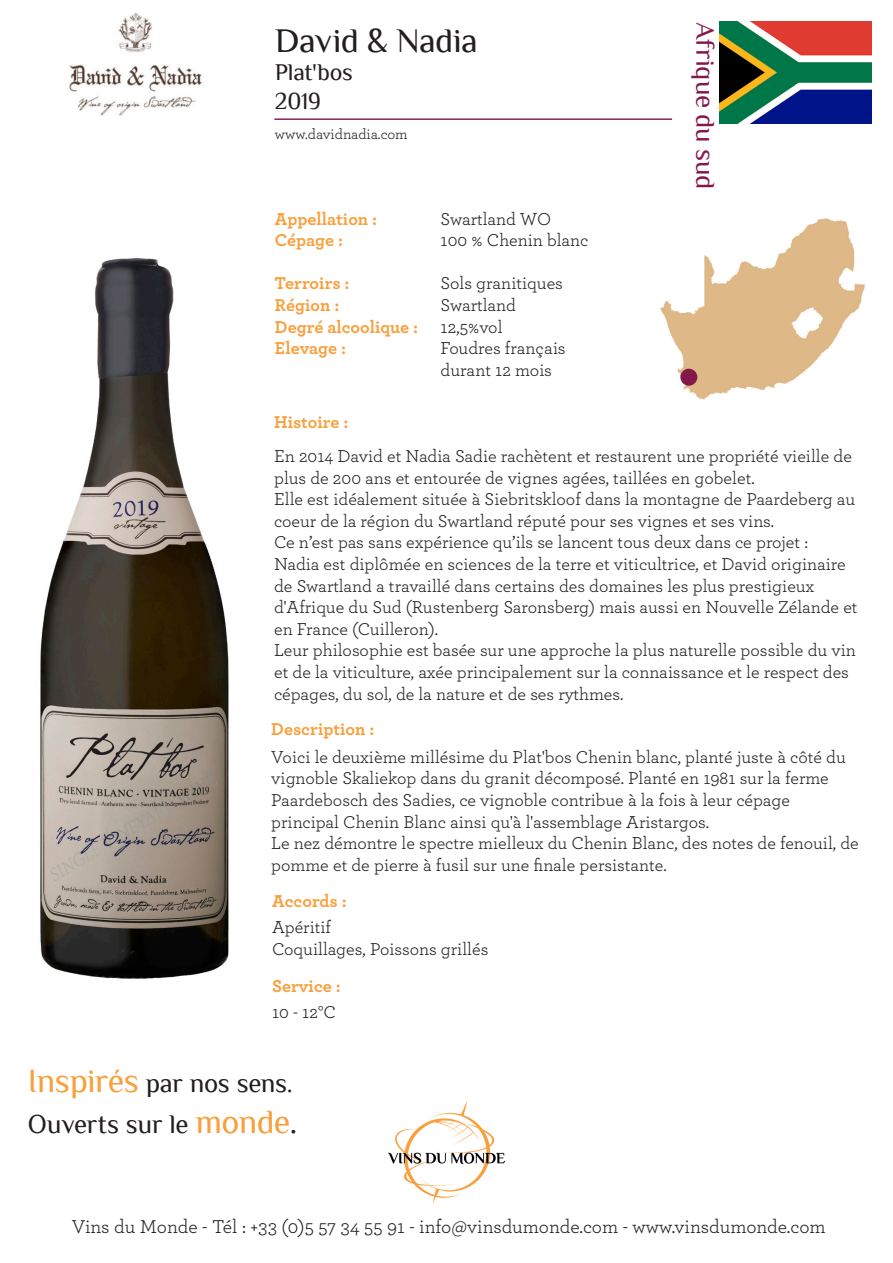
<style>
.page{position:relative;width:893px;height:1263px;background:#fff}
.page>*{position:absolute;margin:0;border:0;box-sizing:border-box;transform-origin:0 0}
.t1{font:34.5px "Philosopher";letter-spacing:-.015em;color:#231f20}
.t2{font:27px "Philosopher";letter-spacing:-.005em;color:#82194a}
.t3{font:26.85px/40.7px "Philosopher";letter-spacing:-.015em;color:#231f20}
.t4{font:24px "Philosopher";letter-spacing:-.015em;color:#231f20}
.t5{font:19.5px "Archer";color:#231f20}
.t6{font:18px/21.6px "Archer";color:#231f20}
.t7{font:700 18px/21.6px "Archer";color:#f99f3c}
.t8{font:15px "Archer";color:#231f20}
.s1{font-size:33.9px;color:#f99f3c}
.s2{font-size:33.9px}
</style>
<div class="page">
<img style="left:388px;top:1101px;width:117px;height:102px">
<img style="left:40px;top:258px;width:189px;height:721px">
<img style="left:660px;top:218px;width:206px;height:182px">
<hr style="left:274px;top:119px;width:398px;height:1px;background:#82194a">
<img style="left:719px;top:22px;width:152px;height:101px">
<img style="left:69px;top:13px;width:133px;height:103px">
<div style="left:680px;top:369px;width:17px;height:17px;background:#82194a;border-radius:50%"></div>
<p class="t1" style="left:275px;top:22px;width:204px">David &amp; Nadia</p>
<p class="t4" style="left:275px;top:60px;width:79px">Plat'bos</p>
<p class="t4" style="left:275px;top:89px;width:47px">2019</p>
<p class="t8" style="left:275px;top:124px;width:134px">www.davidnadia.com</p>
<p class="t7" style="left:275px;top:207px;width:104px">Appellation :<br>Cépage :</p>
<p class="t7" style="left:275px;top:271px;width:76px">Terroirs :</p>
<p class="t7" style="left:275px;top:293px;width:66px">Région :</p>
<p class="t7" style="left:275px;top:315px;width:145px">Degré alcoolique :</p>
<p class="t7" style="left:275px;top:336px;width:73px">Elevage :</p>
<p class="t7" style="left:274px;top:410px;width:76px">Histoire :</p>
<p class="t6" style="left:441px;top:207px;width:112px">Swartland WO</p>
<p class="t6" style="left:441px;top:229px;width:149px">100 % Chenin blanc</p>
<p class="t6" style="left:441px;top:272px;width:124px">Sols granitiques</p>
<p class="t6" style="left:441px;top:293px;width:77px">Swartland</p>
<p class="t6" style="left:441px;top:315px;width:63px">12,5%vol</p>
<p class="t6" style="left:441px;top:337px;width:127px">Foudres français</p>
<p class="t6" style="left:441px;top:358px;width:113px">durant 12 mois</p>
<p class="t2" style="left:720px;top:22px;width:169px;rotate:90deg">Afrique du sud</p>
<p class="t6" style="left:274px;top:444px;width:579px">En 2014 David et Nadia Sadie rachètent et restaurent une propriété vieille de plus de 200 ans et entourée de vignes agées, taillées en gobelet.</p>
<p class="t6" style="left:274px;top:488px;width:583px">Elle est idéalement située à Siebritskloof dans la montagne de Paardeberg au coeur de la région du Swartland réputé pour ses vignes et ses vins.</p>
<p class="t6" style="left:274px;top:531px;width:535px">Ce n’est pas sans expérience qu’ils se lancent tous deux dans ce projet :</p>
<p class="t6" style="left:274px;top:552px;width:585px">Nadia est diplômée en sciences de la terre et viticultrice, et David originaire de Swartland a travaillé dans certains des domaines les plus prestigieux d'Afrique du Sud (Rustenberg Saronsberg) mais aussi en Nouvelle Zélande et en France (Cuilleron).</p>
<p class="t6" style="left:274px;top:639px;width:583px">Leur philosophie est basée sur une approche la plus naturelle possible du vin et de la viticulture, axée principalement sur la connaissance et le respect des cépages, du sol, de la nature et de ses rythmes.</p>
<p class="t7" style="left:271px;top:717px;width:105px">Description :</p>
<p class="t6" style="left:271px;top:745px;width:576px">Voici le deuxième millésime du Plat'bos Chenin blanc, planté juste à côté du vignoble Skaliekop dans du granit décomposé. Planté en 1981 sur la ferme<br>Paardebosch des Sadies, ce vignoble contribue à la fois à leur cépage</p>
<p class="t6" style="left:271px;top:810px;width:439px">principal Chenin Blanc ainsi qu'à l'assemblage Aristargos.</p>
<p class="t6" style="left:271px;top:832px;width:589px">Le nez démontre le spectre mielleux du Chenin Blanc, des notes de fenouil, de pomme et de pierre à fusil sur une finale persistante.</p>
<p class="t7" style="left:272px;top:889px;width:76px">Accords :</p>
<p class="t6" style="left:272px;top:915px;width:218px">Apéritif<br>Coquillages, Poissons grillés</p>
<p class="t7" style="left:272px;top:974px;width:70px">Service :</p>
<p class="t6" style="left:272px;top:1000px;width:65px">10 - 12°C</p>
<h3 class="t3" style="left:28px;top:1063px;width:271px"><span class="s1">Inspirés</span> par nos sens.<br>Ouverts sur le <span class="s1">monde</span><span class="s2">.</span></h3>
<p class="t5" style="left:72px;top:1213px;width:755px">Vins du Monde - Tél : +33 (0)5 57 34 55 91 - info@vinsdumonde.com - www.vinsdumonde.com</p>
</div>
